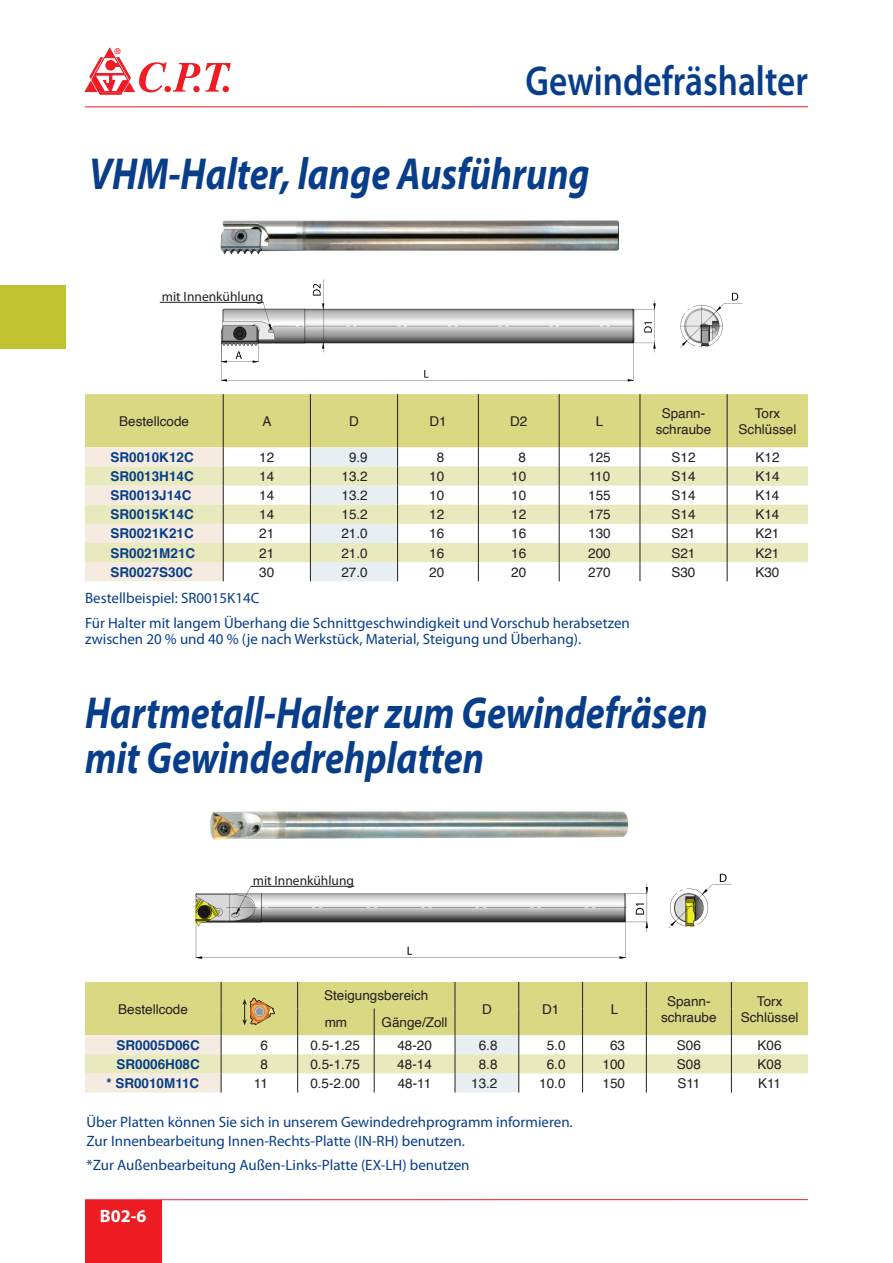
<style>
.page{position:relative;width:893px;height:1263px;background:#fff}
.page>*{position:absolute;margin:0;border:0;box-sizing:border-box;transform-origin:0 0}
.t1{font:italic 700 45px/45px "Myriad Pro";color:#083e89;scale:.84 1}
.t2{font:600 42px "Myriad Pro";color:#083e89;scale:.84 1}
.t3{font:700 18px "Myriad Pro";color:#fff}
.t4{font:15px/25px "Myriad Pro";color:#083e89}
.t5{font:13.5px/16.2px "Helvetica";color:#231f20;text-align:center}
.t6{font:700 13.5px "Helvetica";color:#083e89}
.t7{font:13.5px "Myriad Pro";color:#231f20}
.t8{font:500 11.25px "Win Soft Pro";color:#ee1d23}
</style>
<div class="page">
<hr style="left:85px;top:106px;width:723px;height:1px;background:#ee1d23">
<div style="left:85px;top:1200px;width:77px;height:63px;background:#ee1d23"></div>
<hr style="left:85px;top:1199px;width:723px;height:1px;background:#ee1d23">
<svg style="left:85px;top:48px;width:146px;height:46px"></svg>
<svg style="left:85px;top:394px;width:723px;height:187px"></svg>
<svg style="left:85px;top:982px;width:723px;height:110px"></svg>
<img style="left:210px;top:811px;width:418px;height:29px">
<div style="left:0;top:285px;width:66px;height:64px;background:#c0c230"></div>
<svg style="left:680px;top:293px;width:63px;height:55px"></svg>
<svg style="left:220px;top:279px;width:436px;height:102px"></svg>
<svg style="left:668px;top:874px;width:63px;height:54px"></svg>
<svg style="left:195px;top:883px;width:453px;height:76px"></svg>
<img style="left:220px;top:220px;width:399px;height:35px">
<div style="left:212px;top:272px;width:58px;height:29px;background:#fff"></div>
<hr style="left:160px;top:302px;width:103px;height:1px;background:#231f20">
<div style="left:250px;top:856px;width:58px;height:29px;background:#fff"></div>
<hr style="left:251px;top:886px;width:103px;height:1px;background:#231f20">
<p class="t8" style="left:114px;top:43px;width:8px">®</p>
<h2 class="t2" style="left:525px;top:54px;width:338px">Gewindefräshalter</h2>
<h1 class="t1" style="left:89px;top:150px;width:597px">VHM-Halter, lange Ausführung</h1>
<p class="t7" style="left:162px;top:288px;width:103px">mit Innenkühlung</p>
<p class="t5" style="left:119px;top:413px;width:71px">Bestellcode</p>
<p class="t5" style="left:262px;top:413px;width:11px">A</p>
<p class="t5" style="left:349px;top:413px;width:11px">D</p>
<p class="t5" style="left:429px;top:413px;width:19px">D1</p>
<p class="t5" style="left:510px;top:413px;width:19px">D2</p>
<p class="t5" style="left:596px;top:413px;width:9px">L</p>
<p class="t5" style="left:656px;top:405px;width:57px">Spann&shy;schraube</p>
<p class="t5" style="left:739px;top:405px;width:59px">Torx<br>Schlüssel</p>
<p class="t6" style="left:111px;top:446px;width:85px">SR0010K12C</p>
<p class="t5" style="left:259px;top:449px;width:17px">12</p>
<p class="t5" style="left:349px;top:449px;width:20px">9.9</p>
<p class="t5" style="left:437px;top:449px;width:9px">8</p>
<p class="t5" style="left:518px;top:449px;width:9px">8</p>
<p class="t5" style="left:588px;top:449px;width:24px">125</p>
<p class="t5" style="left:671px;top:449px;width:26px">S12</p>
<p class="t5" style="left:755px;top:449px;width:26px">K12</p>
<p class="t6" style="left:111px;top:465px;width:85px">SR0013H14C</p>
<p class="t5" style="left:259px;top:469px;width:17px">14</p>
<p class="t5" style="left:341px;top:469px;width:28px">13.2</p>
<p class="t5" style="left:429px;top:469px;width:17px">10</p>
<p class="t5" style="left:511px;top:469px;width:17px">10</p>
<p class="t5" style="left:589px;top:469px;width:23px">110</p>
<p class="t5" style="left:671px;top:469px;width:26px">S14</p>
<p class="t5" style="left:755px;top:469px;width:26px">K14</p>
<p class="t6" style="left:111px;top:484px;width:83px">SR0013J14C</p>
<p class="t5" style="left:259px;top:488px;width:17px">14</p>
<p class="t5" style="left:341px;top:488px;width:28px">13.2</p>
<p class="t5" style="left:429px;top:488px;width:17px">10</p>
<p class="t5" style="left:511px;top:488px;width:17px">10</p>
<p class="t5" style="left:588px;top:488px;width:24px">155</p>
<p class="t5" style="left:671px;top:488px;width:26px">S14</p>
<p class="t5" style="left:755px;top:488px;width:26px">K14</p>
<p class="t6" style="left:110px;top:504px;width:85px">SR0015K14C</p>
<p class="t5" style="left:259px;top:507px;width:17px">14</p>
<p class="t5" style="left:341px;top:507px;width:28px">15.2</p>
<p class="t5" style="left:429px;top:507px;width:17px">12</p>
<p class="t5" style="left:511px;top:507px;width:17px">12</p>
<p class="t5" style="left:588px;top:507px;width:24px">175</p>
<p class="t5" style="left:671px;top:507px;width:26px">S14</p>
<p class="t5" style="left:755px;top:507px;width:26px">K14</p>
<p class="t6" style="left:110px;top:523px;width:85px">SR0021K21C</p>
<p class="t5" style="left:259px;top:526px;width:17px">21</p>
<p class="t5" style="left:341px;top:526px;width:28px">21.0</p>
<p class="t5" style="left:429px;top:526px;width:17px">16</p>
<p class="t5" style="left:511px;top:526px;width:17px">16</p>
<p class="t5" style="left:588px;top:526px;width:24px">130</p>
<p class="t5" style="left:671px;top:526px;width:26px">S21</p>
<p class="t5" style="left:755px;top:526px;width:26px">K21</p>
<p class="t6" style="left:110px;top:542px;width:86px">SR0021M21C</p>
<p class="t5" style="left:259px;top:545px;width:17px">21</p>
<p class="t5" style="left:341px;top:545px;width:28px">21.0</p>
<p class="t5" style="left:429px;top:545px;width:17px">16</p>
<p class="t5" style="left:511px;top:545px;width:17px">16</p>
<p class="t5" style="left:588px;top:545px;width:24px">200</p>
<p class="t5" style="left:671px;top:545px;width:26px">S21</p>
<p class="t5" style="left:755px;top:545px;width:26px">K21</p>
<p class="t6" style="left:110px;top:561px;width:84px">SR0027S30C</p>
<p class="t5" style="left:259px;top:564px;width:17px">30</p>
<p class="t5" style="left:341px;top:564px;width:28px">27.0</p>
<p class="t5" style="left:429px;top:564px;width:17px">20</p>
<p class="t5" style="left:511px;top:564px;width:17px">20</p>
<p class="t5" style="left:588px;top:564px;width:24px">270</p>
<p class="t5" style="left:671px;top:564px;width:26px">S30</p>
<p class="t5" style="left:755px;top:564px;width:26px">K30</p>
<p class="t4" style="left:85px;top:585px;width:546px">Bestellbeispiel: SR0015K14C<br>Für Halter mit langem Überhang die Schnittgeschwindigkeit und Vorschub herabsetzen</p>
<p class="t4" style="left:85px;top:626px;width:498px">zwischen 20 % und 40 % (je nach Werkstück, Material, Steigung und Überhang).</p>
<h1 class="t1" style="left:85px;top:689px;width:743px">Hartmetall-Halter zum Gewindefräsen mit Gewindedrehplatten</h1>
<p class="t5" style="left:118px;top:1001px;width:71px">Bestellcode</p>
<p class="t7" style="left:253px;top:872px;width:103px">mit Innenkühlung</p>
<p class="t5" style="left:324px;top:988px;width:106px">Steigungsbereich</p>
<p class="t5" style="left:325px;top:1014px;width:24px">mm</p>
<p class="t5" style="left:382px;top:1014px;width:68px">Gänge/Zoll</p>
<p class="t5" style="left:482px;top:1001px;width:11px">D</p>
<p class="t5" style="left:542px;top:1001px;width:19px">D1</p>
<p class="t5" style="left:611px;top:1001px;width:9px">L</p>
<p class="t5" style="left:661px;top:993px;width:57px">Spann&shy;schraube</p>
<p class="t5" style="left:757px;top:993px;width:27px">Torx</p>
<p class="t5" style="left:741px;top:1009px;width:59px">Schlüssel</p>
<p class="t6" style="left:117px;top:1034px;width:85px">SR0005D06C</p>
<p class="t5" style="left:260px;top:1037px;width:9px">6</p>
<p class="t5" style="left:310px;top:1037px;width:51px">0.5-1.25</p>
<p class="t5" style="left:397px;top:1037px;width:36px">48-20</p>
<p class="t5" style="left:479px;top:1037px;width:20px">6.8</p>
<p class="t5" style="left:547px;top:1037px;width:20px">5.0</p>
<p class="t5" style="left:610px;top:1037px;width:17px">63</p>
<p class="t5" style="left:677px;top:1037px;width:26px">S06</p>
<p class="t5" style="left:758px;top:1037px;width:26px">K06</p>
<p class="t6" style="left:117px;top:1053px;width:85px">SR0006H08C</p>
<p class="t5" style="left:260px;top:1056px;width:9px">8</p>
<p class="t5" style="left:310px;top:1056px;width:51px">0.5-1.75</p>
<p class="t5" style="left:397px;top:1056px;width:36px">48-14</p>
<p class="t5" style="left:479px;top:1056px;width:20px">8.8</p>
<p class="t5" style="left:547px;top:1056px;width:20px">6.0</p>
<p class="t5" style="left:602px;top:1056px;width:24px">100</p>
<p class="t5" style="left:677px;top:1056px;width:26px">S08</p>
<p class="t5" style="left:758px;top:1056px;width:26px">K08</p>
<p class="t6" style="left:106px;top:1072px;width:95px">* SR0010M11C</p>
<p class="t5" style="left:254px;top:1075px;width:16px">11</p>
<p class="t5" style="left:310px;top:1075px;width:51px">0.5-2.00</p>
<p class="t5" style="left:398px;top:1075px;width:35px">48-11</p>
<p class="t5" style="left:471px;top:1075px;width:28px">13.2</p>
<p class="t5" style="left:539px;top:1075px;width:28px">10.0</p>
<p class="t5" style="left:602px;top:1075px;width:24px">150</p>
<p class="t5" style="left:677px;top:1075px;width:25px">S11</p>
<p class="t5" style="left:758px;top:1075px;width:25px">K11</p>
<p class="t4" style="left:86px;top:1112px;width:488px;line-height:19.5px">Über Platten können Sie sich in unserem Gewindedrehprogramm informieren.<br>Zur Innenbearbeitung Innen-Rechts-Platte (IN-RH) benutzen.</p>
<p class="t4" style="left:86px;top:1152px;width:385px">*Zur Außenbearbeitung Außen-Links-Platte (EX-LH) benutzen</p>
<p class="t3" style="left:100px;top:1204px;width:48px">B02-6</p>
</div>
